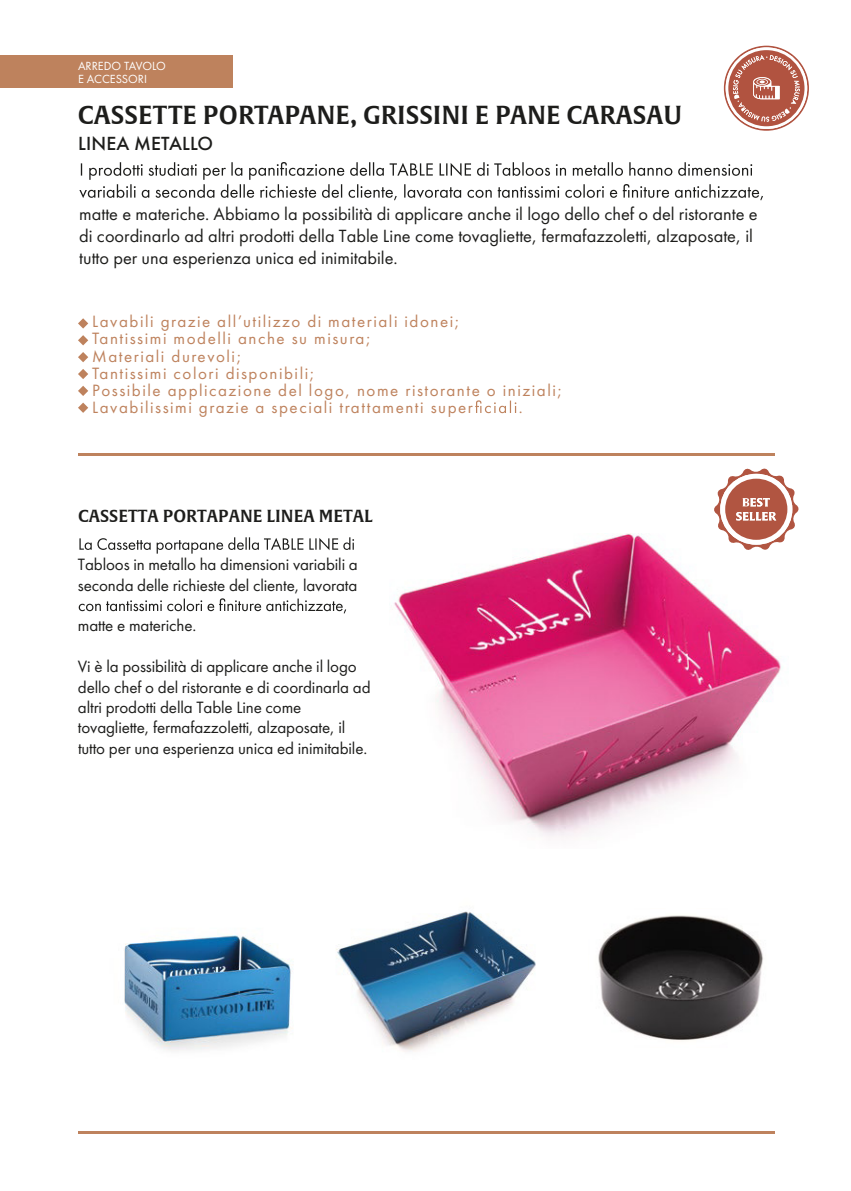
<style>
.page{position:relative;width:851px;height:1191px;background:#fff}
.page>*{position:absolute;margin:0;border:0;box-sizing:border-box;transform-origin:0 0}
.t1{font:25.4px "Alverata Sb";color:#1d1d1b}
.t2{font:500 19.8px "Futura PT";letter-spacing:.01em;color:#1d1d1b}
.t3{font:18.4px/22px "Futura PT";color:#1d1d1b}
.t4{font:17px/20.4px "Futura PT";letter-spacing:-.01em;color:#1d1d1b}
.t5{font:17px/17.2px "Futura PT";letter-spacing:.09em;color:#be825d}
.t6{font:17px "Alverata Sb";color:#1d1d1b}
.t7{font:12.2px/13.8px "Futura PT";color:#fff}
</style>
<div class="page">
<img style="left:336px;top:911px;width:200px;height:141px">
<img style="left:598px;top:915px;width:165px;height:125px">
<img style="left:124px;top:935px;width:169px;height:116px">
<img style="left:392px;top:533px;width:391px;height:304px">
<hr style="left:78px;top:1131px;width:696px;height:3px;background:#be825d">
<hr style="left:78px;top:453px;width:696px;height:2px;background:#be825d">
<svg style="left:475px;top:400px;width:41px;height:13px"></svg>
<div style="left:0;top:55px;width:233px;height:33px;background:#be825d"></div>
<svg style="left:713px;top:468px;width:86px;height:83px"></svg>
<svg style="left:78px;top:318px;width:10px;height:10px"></svg>
<svg style="left:78px;top:335px;width:10px;height:10px"></svg>
<svg style="left:78px;top:352px;width:10px;height:10px"></svg>
<svg style="left:78px;top:369px;width:10px;height:10px"></svg>
<svg style="left:78px;top:386px;width:10px;height:10px"></svg>
<svg style="left:78px;top:402px;width:10px;height:11px"></svg>
<svg style="left:79px;top:162px;width:683px;height:38px"></svg>
<svg style="left:79px;top:537px;width:275px;height:16px"></svg>
<svg style="left:79px;top:598px;width:267px;height:15px"></svg>
<svg style="left:723px;top:46px;width:85px;height:85px"></svg>
<p class="t7" style="left:78px;top:59px;width:89px">ARREDO TAVOLO<br>E ACCESSORI</p>
<h1 class="t1" style="left:78px;top:99px;width:605px">CASSETTE PORTAPANE, GRISSINI E PANE CARASAU</h1>
<p class="t2" style="left:78px;top:131px;width:137px">LINEA METALLO</p>
<p class="t3" style="left:79px;top:202px;width:680px">matte e materiche. Abbiamo la possibilità di applicare anche il logo dello chef o del ristorante e di coordinarlo ad altri prodotti della Table Line come tovagliette, fermafazzoletti, alzaposate, il tutto per una esperienza unica ed inimitabile.</p>
<p class="t5" style="left:92px;top:313px;width:471px">Lavabili grazie all’utilizzo di materiali idonei;<br>Tantissimi modelli anche su misura;<br>Materiali durevoli;<br>Tantissimi colori disponibili;<br>Possibile applicazione del logo, nome ristorante o iniziali; Lavabilissimi grazie a speciali trattamenti super</p>
<p class="t5" style="left:518px;top:398px;width:5px">.</p>
<p class="t6" style="left:78px;top:505px;width:296px">CASSETTA PORTAPANE LINEA METAL</p>
<p class="t4" style="left:78px;top:554px;width:281px">Tabloos in metallo ha dimensioni variabili a seconda delle richieste del cliente, lavorata</p>
<p class="t4" style="left:78px;top:615px;width:120px">matte e materiche.</p>
<p class="t4" style="left:78px;top:656px;width:294px">Vi è la possibilità di applicare anche il logo dello chef o del ristorante e di coordinarla ad altri prodotti della Table Line come tovagliette, fermafazzoletti, alzaposate, il tutto per una esperienza unica ed inimitabile.</p>
</div>
